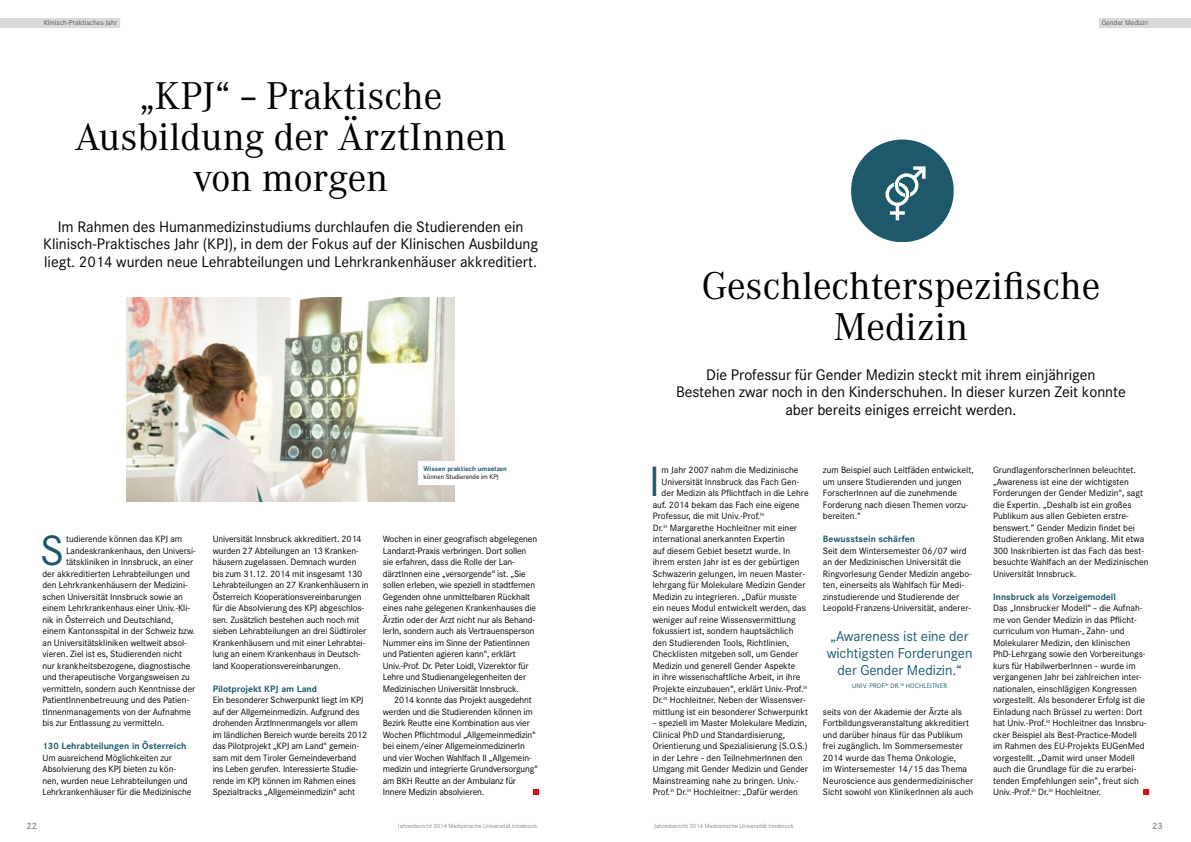
<style>
.page{position:relative;width:1191px;height:842px;background:#fff}
.page>*{position:absolute;margin:0;border:0;box-sizing:border-box;transform-origin:0 0}
.t1{font:41.6px "Corporate S";color:#1d596b}
.t2{font:38px/41px "Corporate A";color:#000;text-align:center}
.t3{font:15px/17.5px "Corporate S";letter-spacing:-.005em;color:#000;text-align:center}
.t4{font:14px/16.8px "Corporate S";letter-spacing:-.005em;color:#1d596b;text-align:center}
.t5{font:9px/11.5px "Corporate S";letter-spacing:-.005em;color:#000}
.t6{font:700 9px "Corporate S";color:#1d596b}
.t7{font:500 9px "Corporate S";color:#878787}
.t8{font:7px "Corporate S";color:#575756}
.t9{font:6.5px "Corporate S";letter-spacing:.01em;color:#1d596b}
.t10{font:700 6.5px "Corporate S";color:#1d596b}
.t11{font:6.5px "Corporate S";color:#000}
.t12{font:6px "Corporate S";color:#878787}
</style>
<div class="page">
<div style="left:1098px;top:18px;width:93px;height:10px;background:#dadada"></div>
<div style="left:0;top:18px;width:120px;height:10px;background:#dadada"></div>
<svg style="left:533px;top:790px;width:6px;height:5px"></svg>
<img style="left:127px;top:298px;width:327px;height:204px">
<svg style="left:1143px;top:790px;width:6px;height:5px"></svg>
<div style="left:851px;top:140px;width:102px;height:102px;background:#1d596b;border-radius:50px"></div>
<svg style="left:885px;top:166px;width:40px;height:54px"></svg>
<div style="left:418px;top:461px;width:134px;height:23px;background:#fff"></div>
<p class="t8" style="left:44px;top:19px;width:75px">Klinisch-Praktisches Jahr</p>
<h2 class="t2" style="left:75px;top:76px;width:433px">„KPJ“ – Praktische<br>Ausbildung der ÄrztInnen von morgen</h2>
<h3 class="t3" style="left:43px;top:218px;width:496px">Im Rahmen des Humanmedizinstudiums durchlaufen die Studierenden ein<br>Klinisch-Praktisches Jahr (KPJ), in dem der Fokus auf der Klinischen Ausbildung liegt. 2014 wurden neue Lehrabteilungen und Lehrkrankenhäuser akkreditiert.</h3>
<p class="t10" style="left:423px;top:465px;width:85px">Wissen praktisch umsetzen</p>
<p class="t11" style="left:423px;top:473px;width:77px">können Studierende im KPJ</p>
<h1 class="t1" style="left:40px;top:526px;width:26px">S</h1>
<p class="t5" style="left:66px;top:533px;width:118px">tudierende können das KPJ am</p>
<p class="t5" style="left:66px;top:545px;width:131px">Landeskrankenhaus, den Universi-</p>
<p class="t5" style="left:66px;top:556px;width:129px">tätskliniken in Innsbruck, an einer</p>
<p class="t5" style="left:43px;top:568px;width:149px">der akkreditierten Lehrabteilungen und</p>
<p class="t5" style="left:43px;top:579px;width:147px">den Lehrkrankenhäusern der Medizini-</p>
<p class="t5" style="left:43px;top:591px;width:142px">schen Universität Innsbruck sowie an</p>
<p class="t5" style="left:43px;top:602px;width:149px">einem Lehrkrankenhaus einer Univ.-Kli-</p>
<p class="t5" style="left:43px;top:614px;width:132px">nik in Österreich und Deutschland,</p>
<p class="t5" style="left:43px;top:625px;width:154px">einem Kantonsspital in der Schweiz bzw.</p>
<p class="t5" style="left:43px;top:637px;width:146px">an Universitätskliniken weltweit absol-</p>
<p class="t5" style="left:43px;top:648px;width:141px">vieren. Ziel ist es, Studierenden nicht</p>
<p class="t5" style="left:43px;top:660px;width:149px">nur krankheitsbezogene, diagnostische</p>
<p class="t5" style="left:43px;top:671px;width:149px">und therapeutische Vorgangsweisen zu</p>
<p class="t5" style="left:43px;top:683px;width:154px">vermitteln, sondern auch Kenntnisse der</p>
<p class="t5" style="left:43px;top:694px;width:148px">PatientInnenbetreuung und des Patien-</p>
<p class="t5" style="left:43px;top:706px;width:150px">tInnenmanagements von der Aufnahme</p>
<p class="t5" style="left:43px;top:717px;width:123px">bis zur Entlassung zu vermitteln.</p>
<p class="t6" style="left:43px;top:740px;width:145px">130 Lehrabteilungen in Österreich</p>
<p class="t5" style="left:43px;top:752px;width:151px">Um ausreichend Möglichkeiten zur Absolvierung des KPJ bieten zu kön&shy;nen, wurden neue Lehrabteilungen und Lehrkrankenhäuser für die Medizinische</p>
<p class="t5" style="left:213px;top:533px;width:157px">Universität Innsbruck akkreditiert. 2014 wurden 27 Abteilungen an 13 Kranken&shy;häusern zugelassen. Demnach wurden bis zum 31.12. 2014 mit insgesamt 130<br>Lehrabteilungen an 27 Krankenhäusern in Österreich Kooperationsvereinbarungen für die Absolvierung des KPJ abgeschlos&shy;sen. Zusätzlich bestehen auch noch mit sieben Lehrabteilungen an drei Südtiroler Krankenhäusern und mit einer Lehrabtei&shy;lung an einem Krankenhaus in Deutsch&shy;land Kooperationsvereinbarungen.</p>
<p class="t6" style="left:213px;top:683px;width:106px">Pilotprojekt KPJ am Land</p>
<p class="t5" style="left:213px;top:694px;width:156px">Ein besonderer Schwerpunkt liegt im KPJ auf der Allgemeinmedizin. Aufgrund des drohenden ÄrztInnenmangels vor allem im ländlichen Bereich wurde bereits 2012 das Pilotprojekt „KPJ am Land“ gemein&shy;sam mit dem Tiroler Gemeindeverband ins Leben gerufen. Interessierte Studie&shy;rende im KPJ können im Rahmen eines Spezialtracks „Allgemeinmedizin“ acht</p>
<p class="t5" style="left:383px;top:533px;width:156px">Wochen in einer geografisch abgelegenen Landarzt-Praxis verbringen. Dort sollen sie erfahren, dass die Rolle der Lan&shy;därztInnen eine „versorgende“ ist. „Sie sollen erleben, wie speziell in stadtfernen Gegenden ohne unmittelbaren Rückhalt eines nahe gelegenen Krankenhauses die Ärztin oder der Arzt nicht nur als Behand&shy;lerIn, sondern auch als Vertrauensperson Nummer eins im Sinne der Patientinnen und Patienten agieren kann“, erklärt Univ.-Prof. Dr. Peter Loidl, Vizerektor für Lehre und Studienangelegenheiten der Medizinischen Universität Innsbruck.</p>
<p class="t5" style="left:383px;top:694px;width:157px;text-indent:11px">2014 konnte das Projekt ausgedehnt werden und die Studierenden können im Bezirk Reutte eine Kombination aus vier Wochen Pflichtmodul „Allgemeinmedizin“ bei einem/einer AllgemeinmedizinerIn und vier Wochen Wahlfach II „Allgemein&shy;medizin und integrierte Grundversorgung“ am BKH Reutte an der Ambulanz für Innere Medizin absolvieren.</p>
<p class="t8" style="left:1101px;top:19px;width:48px">Gender Medizin</p>
<h2 class="t2" style="left:701px;top:265px;width:400px">Geschlechterspezifische<br>Medizin</h2>
<h3 class="t3" style="left:676px;top:366px;width:451px">Die Professur für Gender Medizin steckt mit ihrem einjährigen<br>Bestehen zwar noch in den Kinderschuhen. In dieser kurzen Zeit konnte aber bereits einiges erreicht werden.</h3>
<h1 class="t1" style="left:649px;top:457px;width:12px">I</h1>
<p class="t5" style="left:661px;top:464px;width:138px">m Jahr 2007 nahm die Medizinische</p>
<p class="t5" style="left:661px;top:476px;width:139px">Universität Innsbruck das Fach Gen-</p>
<p class="t5" style="left:661px;top:487px;width:149px">der Medizin als Pflichtfach in die Lehre</p>
<p class="t5" style="left:653px;top:499px;width:148px">auf. 2014 bekam das Fach eine eigene</p>
<p class="t5" style="left:653px;top:510px;width:113px">Professur, die mit Univ.-Prof.<sup>in</sup></p>
<p class="t5" style="left:653px;top:522px;width:146px">Dr.<sup>in</sup> Margarethe Hochleitner mit einer</p>
<p class="t5" style="left:653px;top:533px;width:134px">international anerkannten Expertin</p>
<p class="t5" style="left:653px;top:545px;width:139px">auf diesem Gebiet besetzt wurde. In</p>
<p class="t5" style="left:653px;top:556px;width:148px">ihrem ersten Jahr ist es der gebürtigen</p>
<p class="t5" style="left:653px;top:568px;width:154px">Schwazerin gelungen, im neuen Master-</p>
<p class="t5" style="left:653px;top:579px;width:154px">lehrgang für Molekulare Medizin Gender</p>
<p class="t5" style="left:653px;top:591px;width:145px">Medizin zu integrieren. „Dafür musste</p>
<p class="t5" style="left:653px;top:602px;width:155px">ein neues Modul entwickelt werden, das</p>
<p class="t5" style="left:653px;top:614px;width:144px">weniger auf reine Wissensvermittlung</p>
<p class="t5" style="left:653px;top:625px;width:142px">fokussiert ist, sondern hauptsächlich</p>
<p class="t5" style="left:653px;top:637px;width:138px">den Studierenden Tools, Richtlinien,</p>
<p class="t5" style="left:653px;top:648px;width:147px">Checklisten mitgeben soll, um Gender</p>
<p class="t5" style="left:653px;top:660px;width:144px">Medizin und generell Gender Aspekte</p>
<p class="t5" style="left:653px;top:671px;width:149px">in ihre wissenschaftliche Arbeit, in ihre</p>
<p class="t5" style="left:653px;top:683px;width:156px">Projekte einzubauen“, erklärt Univ.-Prof.<sup>in</sup></p>
<p class="t5" style="left:653px;top:694px;width:155px">Dr.<sup>in</sup> Hochleitner. Neben der Wissensver-</p>
<p class="t5" style="left:653px;top:706px;width:157px">mittlung ist ein besonderer Schwerpunkt</p>
<p class="t5" style="left:653px;top:717px;width:157px">– speziell im Master Molekulare Medizin, Clinical PhD und Standardisierung, Orientierung und Spezialisierung (S.O.S.) in der Lehre – den TeilnehmerInnen den Umgang mit Gender Medizin und Gender Mainstreaming nahe zu bringen. Univ.- Prof.<sup>in</sup> Dr.<sup>in</sup> Hochleitner: „Dafür werden</p>
<p class="t5" style="left:823px;top:464px;width:152px">zum Beispiel auch Leitfäden entwickelt, um unsere Studierenden und jungen<br>ForscherInnen auf die zunehmende<br>Forderung nach diesen Themen vorzu&shy;bereiten.“</p>
<p class="t6" style="left:823px;top:533px;width:93px">Bewusstsein schärfen</p>
<p class="t5" style="left:823px;top:545px;width:150px">Seit dem Wintersemester 06/07 wird an der Medizinischen Universität die Ringvorlesung Gender Medizin angebo&shy;ten, einerseits als Wahlfach für Medi&shy;zinstudierende und Studierende der Leopold-Franzens-Universität, anderer-</p>
<h3 class="t4" style="left:826px;top:628px;width:147px">„Awareness ist eine der wichtigsten Forderungen der Gender Medizin.“</h3>
<p class="t9" style="left:852px;top:682px;width:97px">UNIV.-PROF.<sup>IN</sup> DR.<sup>IN</sup> HOCHLEITNER</p>
<p class="t5" style="left:823px;top:706px;width:152px">seits von der Akademie der Ärzte als Fortbildungsveranstaltung akkreditiert und darüber hinaus für das Publikum frei zugänglich. Im Sommersemester 2014 wurde das Thema Onkologie,<br>im Wintersemester 14/15 das Thema Neuroscience aus gendermedizinischer Sicht sowohl von KlinikerInnen als auch</p>
<p class="t5" style="left:993px;top:464px;width:157px">GrundlagenforscherInnen beleuchtet. „Awareness ist eine der wichtigsten Forderungen der Gender Medizin“, sagt die Expertin. „Deshalb ist ein großes Publikum aus allen Gebieten erstre&shy;benswert.” Gender Medizin findet bei Studierenden großen Anklang. Mit etwa 300 Inskribierten ist das Fach das best&shy;besuchte Wahlfach an der Medizinischen Universität Innsbruck.</p>
<p class="t6" style="left:993px;top:591px;width:124px">Innsbruck als Vorzeigemodell</p>
<p class="t5" style="left:993px;top:602px;width:155px">Das „Innsbrucker Modell“ – die Aufnah&shy;me von Gender Medizin in das Pflicht&shy;curriculum von Human-, Zahn- und Molekularer Medizin, den klinischen PhD-Lehrgang sowie den Vorbereitungs&shy;kurs für HabilwerberInnen – wurde im vergangenen Jahr bei zahlreichen inter&shy;nationalen, einschlägigen Kongressen vorgestellt. Als besonderer Erfolg ist die Einladung nach Brüssel zu werten: Dort hat Univ.-Prof.<sup>in</sup> Hochleitner das Innsbru&shy;cker Beispiel als Best-Practice-Modell im Rahmen des EU-Projekts EUGenMed vorgestellt. „Damit wird unser Modell auch die Grundlage für die zu erarbei&shy;tenden Empfehlungen sein”, freut sich Univ.-Prof.<sup>in</sup> Dr.<sup>in</sup> Hochleitner.</p>
<p class="t7" style="left:26px;top:820px;width:12px">22</p>
<p class="t12" style="left:398px;top:822px;width:141px">Jahresbericht 2014 Medizinische Universität Innsbruck</p>
<p class="t12" style="left:654px;top:822px;width:141px">Jahresbericht 2014 Medizinische Universität Innsbruck</p>
<p class="t7" style="left:1152px;top:820px;width:12px">23</p>
</div>
